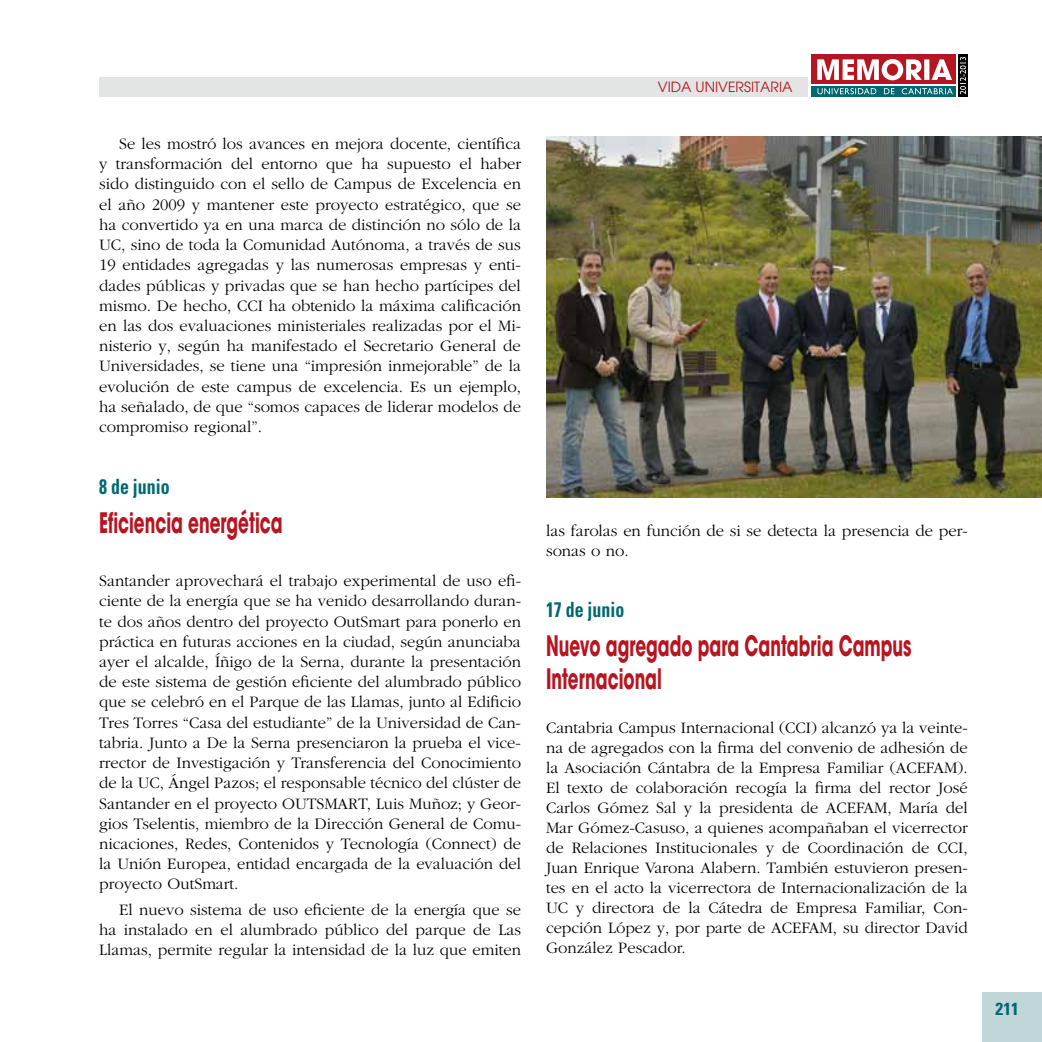
<style>
.page{position:relative;width:1042px;height:1042px;background:#fff}
.page>*{position:absolute;margin:0;border:0;box-sizing:border-box;transform-origin:0 0}
.t1{font:700 28px/33.2px "Avant Garde";color:#b51621;scale:.6 1}
.t2{font:700 condensed 21px "Univers";color:#006871;scale:.85 1}
.t3{font:700 condensed 17.5px "Univers";color:#006871}
.t4{font:300 16.62px/20.3px "Garamond";color:#000;text-align:justify}
.t5{font:14px "Avant Garde";color:#b51621}
</style>
<div class="page">
<div style="left:811px;top:86px;width:145px;height:11px;background:#006871"></div>
<div style="left:811px;top:54px;width:145px;height:30px;background:#b51621"></div>
<svg style="left:958px;top:54px;width:9px;height:43px"></svg>
<svg style="left:817px;top:88px;width:136px;height:6px"></svg>
<svg style="left:960px;top:57px;width:6px;height:37px"></svg>
<svg style="left:817px;top:59px;width:135px;height:21px"></svg>
<div style="left:982px;top:992px;width:60px;height:50px;background:#c0d6d8"></div>
<div style="left:99px;top:77px;width:708px;height:20px;background:#e3e4e4"></div>
<img style="left:546px;top:136px;width:496px;height:361px">
<p class="t4" style="left:99px;top:134px;width:423px;text-indent:20px">Se les mostró los avances en mejora docente, científica y transformación del entorno que ha supuesto el haber sido distinguido con el sello de Campus de Excelencia en el año 2009 y mantener este proyecto estratégico, que se ha convertido ya en una marca de distinción no sólo de la UC, sino de toda la Comunidad Autónoma, a través de sus 19 entidades agregadas y las numerosas empresas y enti&shy;dades públicas y privadas que se han hecho partícipes del mismo. De hecho, CCI ha obtenido la máxima calificación en las dos evaluaciones ministeriales realizadas por el Mi&shy;nisterio y, según ha manifestado el Secretario General de Universidades, se tiene una “impresión inmejorable” de la evolución de este campus de excelencia. Es un ejemplo, ha señalado, de que “somos capaces de liderar modelos de compromiso regional”.</p>
<p class="t2" style="left:99px;top:473px;width:84px">8 de junio</p>
<h1 class="t1" style="left:99px;top:505px;width:307px">Eficiencia energética</h1>
<p class="t4" style="left:99px;top:571px;width:423px">Santander aprovechará el trabajo experimental de uso efi&shy;ciente de la energía que se ha venido desarrollando duran&shy;te dos años dentro del proyecto OutSmart para ponerlo en práctica en futuras acciones en la ciudad, según anunciaba ayer el alcalde, Íñigo de la Serna, durante la presentación de este sistema de gestión eficiente del alumbrado público que se celebró en el Parque de las Llamas, junto al Edificio Tres Torres “Casa del estudiante” de la Universidad de Can&shy;tabria. Junto a De la Serna presenciaron la prueba el vice&shy;rrector de Investigación y Transferencia del Conocimiento de la UC, Ángel Pazos; el responsable técnico del clúster de Santander en el proyecto OUTSMART, Luis Muñoz; y Geor&shy;gios Tselentis, miembro de la Dirección General de Comu&shy;nicaciones, Redes, Contenidos y Tecnología (Connect) de la Unión Europea, entidad encargada de la evaluación del proyecto OutSmart.</p>
<p class="t4" style="left:99px;top:899px;width:423px;text-indent:20px">El nuevo sistema de uso eficiente de la energía que se ha instalado en el alumbrado público del parque de Las Llamas, permite regular la intensidad de la luz que emiten</p>
<p class="t5" style="left:658px;top:79px;width:136px">VIDA UNIVERSITARIA</p>
<p class="t4" style="left:546px;top:521px;width:423px">las farolas en función de si se detecta la presencia de per&shy;sonas o no.</p>
<p class="t2" style="left:546px;top:597px;width:94px">17 de junio</p>
<h1 class="t1" style="left:546px;top:628px;width:611px">Nuevo agregado para Cantabria Campus<br>Internacional</h1>
<p class="t4" style="left:546px;top:718px;width:423px">Cantabria Campus Internacional (CCI) alcanzó ya la veinte&shy;na de agregados con la firma del convenio de adhesión de la Asociación Cántabra de la Empresa Familiar (ACEFAM).<br>El texto de colaboración recogía la firma del rector José Carlos Gómez Sal y la presidenta de ACEFAM, María del Mar Gómez-Casuso, a quienes acompañaban el vicerrector de Relaciones Institucionales y de Coordinación de CCI, Juan Enrique Varona Alabern. También estuvieron presen&shy;tes en el acto la vicerrectora de Internacionalización de la UC y directora de la Cátedra de Empresa Familiar, Con&shy;cepción López y, por parte de ACEFAM, su director David González Pescador.</p>
<p class="t3" style="left:995px;top:998px;width:25px">211</p>
</div>
